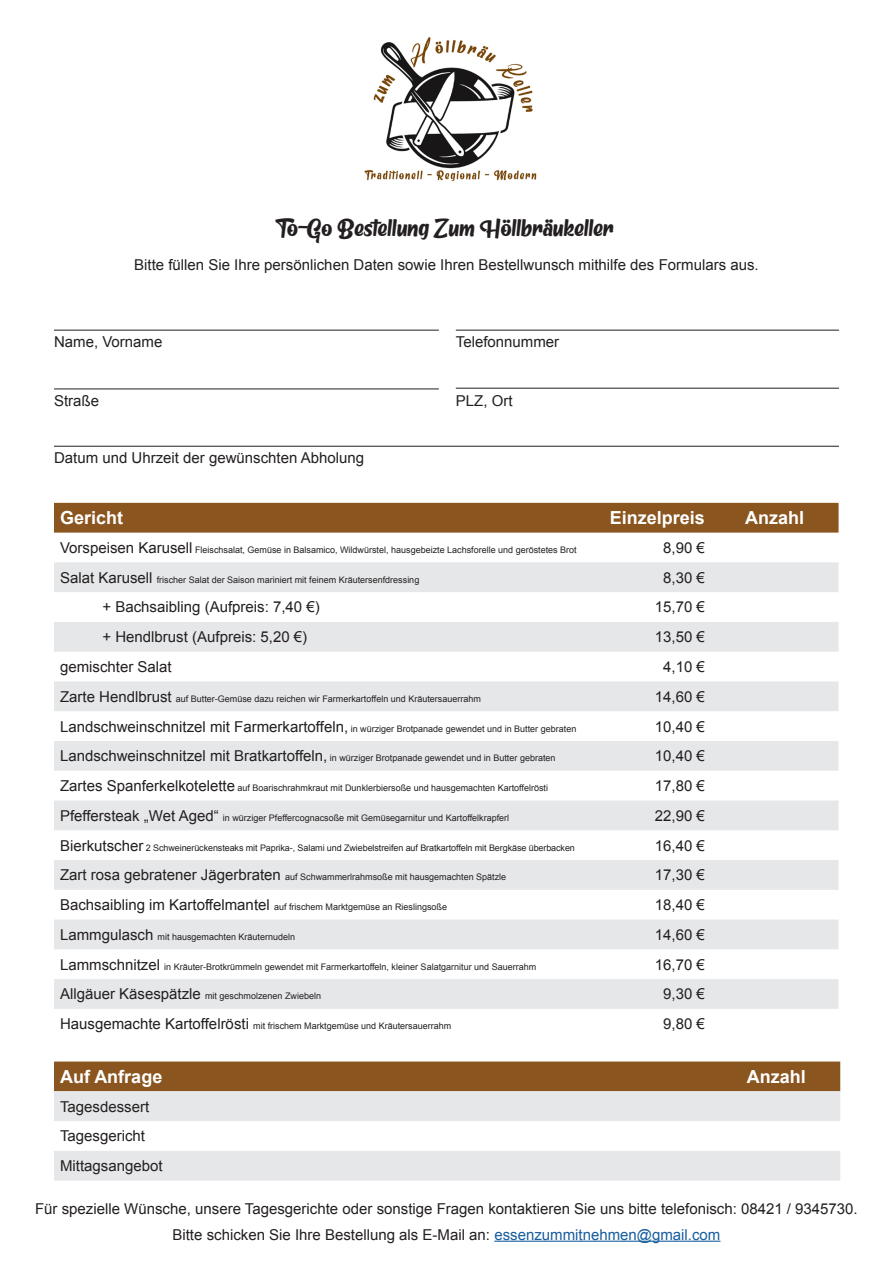
<style>
.page{position:relative;width:893px;height:1263px;background:#fff}
.page>*{position:absolute;margin:0;border:0;box-sizing:border-box;transform-origin:0 0}
.t1{font:27px "Metro Beardy";color:#231f20}
.t2{font:700 18px "Arial";color:#fff}
.t3{font:15px/29.7px "Arial";color:#231f20}
.t4{font:9px "Arial";color:#231f20}
.s1{font-size:15px}
.s2{color:#175d9e}
</style>
<div class="page">
<img style="left:364px;top:37px;width:173px;height:145px">
<div style="left:54px;top:503px;width:784px;height:30px;background:#8a551f"></div>
<svg style="left:54px;top:562px;width:784px;height:447px;fill:#e6e7e9"></svg>
<hr style="left:54px;top:330px;width:385px;height:1px;background:#231f20">
<hr style="left:456px;top:330px;width:383px;height:1px;background:#231f20">
<hr style="left:456px;top:388px;width:383px;height:1px;background:#231f20">
<hr style="left:54px;top:389px;width:385px;height:1px;background:#231f20">
<hr style="left:54px;top:446px;width:785px;height:1px;background:#231f20">
<div style="left:54px;top:1061px;width:786px;height:30px;background:#8a551f"></div>
<svg style="left:54px;top:1091px;width:786px;height:89px;fill:#e6e7e9"></svg>
<hr style="left:494px;top:1241px;width:226px;height:1px;background:#175d9e">
<h1 class="t1" style="left:275px;top:210px;width:340px">To-Go Bestellung Zum Höllbräukeller</h1>
<h3 class="t3" style="left:134px;top:250px;width:626px">Bitte füllen Sie Ihre persönlichen Daten sowie Ihren Bestellwunsch mithilfe des Formulars aus.</h3>
<h3 class="t3" style="left:54px;top:327px;width:110px">Name, Vorname</h3>
<h3 class="t3" style="left:456px;top:327px;width:105px">Telefonnummer</h3>
<h3 class="t3" style="left:54px;top:386px;width:47px">Straße</h3>
<h3 class="t3" style="left:456px;top:386px;width:58px">PLZ, Ort</h3>
<h3 class="t3" style="left:54px;top:443px;width:312px">Datum und Uhrzeit der gewünschten Abholung</h3>
<h2 class="t2" style="left:60px;top:506px;width:65px">Gericht</h2>
<h2 class="t2" style="left:610px;top:506px;width:97px">Einzelpreis</h2>
<h2 class="t2" style="left:745px;top:506px;width:61px">Anzahl</h2>
<p class="t4" style="left:60px;top:544px;width:518px"><span class="s1">Vorspeisen Karusell</span> Fleischsalat, Gemüse in Balsamico, Wildwürstel, hausgebeizte Lachsforelle und geröstetes Brot</p>
<h3 class="t3" style="left:663px;top:533px;width:43px">8,90 €</h3>
<p class="t4" style="left:60px;top:574px;width:361px"><span class="s1">Salat Karusell</span> frischer Salat der Saison mariniert mit feinem Kräutersenfdressing</p>
<h3 class="t3" style="left:663px;top:563px;width:43px">8,30 €</h3>
<h3 class="t3" style="left:103px;top:592px;width:219px">+ Bachsaibling (Aufpreis: 7,40 €)</h3>
<h3 class="t3" style="left:655px;top:592px;width:52px">15,70 €</h3>
<h3 class="t3" style="left:103px;top:622px;width:206px">+ Hendlbrust (Aufpreis: 5,20 €)</h3>
<h3 class="t3" style="left:655px;top:622px;width:52px">13,50 €</h3>
<h3 class="t3" style="left:60px;top:652px;width:113px">gemischter Salat</h3>
<h3 class="t3" style="left:663px;top:652px;width:43px">4,10 €</h3>
<p class="t4" style="left:60px;top:693px;width:422px"><span class="s1">Zarte Hendlbrust</span> auf Butter-Gemüse dazu reichen wir Farmerkartoffeln und Kräutersauerrahm</p>
<h3 class="t3" style="left:655px;top:682px;width:52px">14,60 €</h3>
<p class="t4" style="left:60px;top:722px;width:518px"><span class="s1">Landschweinschnitzel mit Farmerkartoffeln,</span> in würziger Brotpanade gewendet und in Butter gebraten</p>
<h3 class="t3" style="left:655px;top:712px;width:52px">10,40 €</h3>
<p class="t4" style="left:60px;top:752px;width:497px"><span class="s1">Landschweinschnitzel mit Bratkartoffeln,</span> in würziger Brotpanade gewendet und in Butter gebraten</p>
<h3 class="t3" style="left:655px;top:741px;width:52px">10,40 €</h3>
<p class="t4" style="left:60px;top:782px;width:490px"><span class="s1">Zartes Spanferkelkotelette</span> auf Boarischrahmkraut mit Dunklerbiersoße und hausgemachten Kartoffelrösti</p>
<h3 class="t3" style="left:655px;top:771px;width:52px">17,80 €</h3>
<p class="t4" style="left:60px;top:812px;width:451px"><span class="s1">Pfeffersteak „Wet Aged“</span> in würziger Pfeffercognacsoße mit Gemüsegarnitur und Kartoffelkrapferl</p>
<h3 class="t3" style="left:655px;top:801px;width:52px">22,90 €</h3>
<p class="t4" style="left:60px;top:841px;width:516px"><span class="s1">Bierkutscher</span> 2 Schweinerückensteaks mit Paprika-, Salami und Zwiebelstreifen auf Bratkartoffeln mit Bergkäse überbacken</p>
<h3 class="t3" style="left:655px;top:831px;width:52px">16,40 €</h3>
<p class="t4" style="left:60px;top:871px;width:448px"><span class="s1">Zart rosa gebratener Jägerbraten</span> auf Schwammerlrahmsoße mit hausgemachten Spätzle</p>
<h3 class="t3" style="left:655px;top:860px;width:52px">17,30 €</h3>
<p class="t4" style="left:60px;top:901px;width:389px"><span class="s1">Bachsaibling im Kartoffelmantel</span> auf frischem Marktgemüse an Rieslingsoße</p>
<h3 class="t3" style="left:655px;top:890px;width:52px">18,40 €</h3>
<p class="t4" style="left:60px;top:931px;width:237px"><span class="s1">Lammgulasch</span> mit hausgemachten Kräuternudeln</p>
<h3 class="t3" style="left:655px;top:920px;width:52px">14,60 €</h3>
<p class="t4" style="left:60px;top:961px;width:478px"><span class="s1">Lammschnitzel</span> in Kräuter-Brotkrümmeln gewendet mit Farmerkartoffeln, kleiner Salatgarnitur und Sauerrahm</p>
<h3 class="t3" style="left:655px;top:950px;width:52px">16,70 €</h3>
<p class="t4" style="left:60px;top:990px;width:263px"><span class="s1">Allgäuer Käsespätzle</span> mit geschmolzenen Zwiebeln</p>
<h3 class="t3" style="left:663px;top:979px;width:43px">9,30 €</h3>
<p class="t4" style="left:60px;top:1020px;width:393px"><span class="s1">Hausgemachte Kartoffelrösti</span> mit frischem Marktgemüse und Kräutersauerrahm</p>
<h3 class="t3" style="left:663px;top:1009px;width:43px">9,80 €</h3>
<h2 class="t2" style="left:60px;top:1065px;width:104px">Auf Anfrage</h2>
<h2 class="t2" style="left:747px;top:1065px;width:61px">Anzahl</h2>
<h3 class="t3" style="left:60px;top:1092px;width:104px">Tagesdessert<br>Tagesgericht<br>Mittagsangebot</h3>
<h3 class="t3" style="left:35px;top:1194px;width:824px">Für spezielle Wünsche, unsere Tagesgerichte oder sonstige Fragen kontaktieren Sie uns bitte telefonisch: 08421 / 9345730.</h3>
<h3 class="t3" style="left:172px;top:1220px;width:549px">Bitte schicken Sie Ihre Bestellung als E-Mail an: <span class="s2">essenzummitnehmen@gmail.com</span></h3>
</div>
